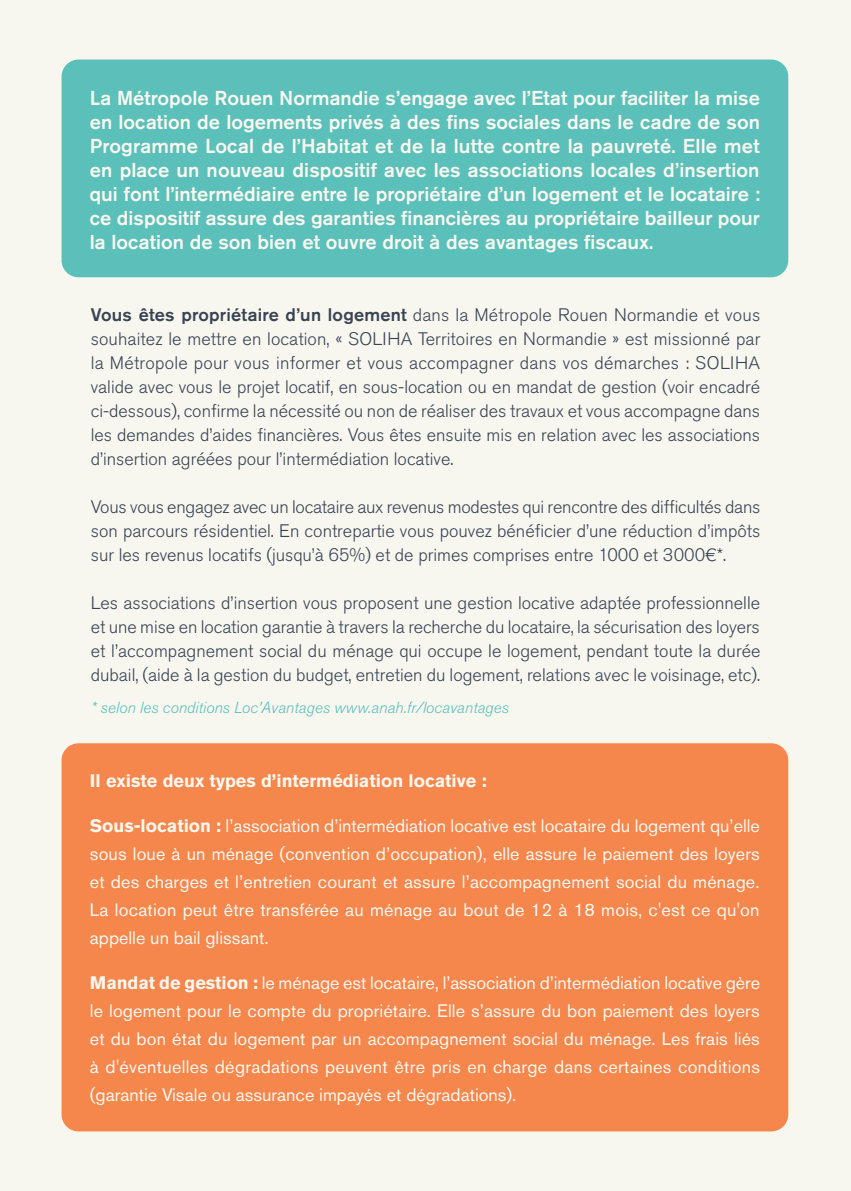
<style>
.page{position:relative;width:851px;height:1191px;background:#fff}
.page>*{position:absolute;margin:0;border:0;box-sizing:border-box;transform-origin:0 0}
.t1{font:500 20px/24px "Akzidenz Grotesk Std";color:#f8f7ef;text-align:justify}
.t2{font:300 18px/24px "Akzidenz Grotesk Std";color:#384354;text-align:justify}
.t3{font:18px/28px "Akzidenz Grotesk Std";color:#f8f7ef;text-align:justify}
.t4{font:700 18px "Akzidenz Grotesk Std";color:#f8f7ef}
.t5{font:italic 300 16px "Akzidenz Grotesk Std";color:#5cc0ba}
.s1{font-weight:500}
.s2{font-weight:700}
</style>
<div class="page">
<div style="left:0;top:0;width:850px;height:1191px;background:#f8f7ef"></div>
<hr style="left:850px;top:0;width:1px;height:1191px;background:#fdcb80">
<hr style="left:850px;top:355px;width:1px;height:360px;background:#f8f7ef">
<div style="left:62px;top:743px;width:726px;height:388px;background:#f5864c;border-radius:17px"></div>
<div style="left:62px;top:60px;width:726px;height:217px;background:#5cc0ba;border-radius:17px"></div>
<p class="t1" style="left:90px;top:85px;width:671px">La Métropole Rouen Normandie s’engage avec l’Etat pour faciliter la mise en location de logements privés à des fins sociales dans le cadre de son Programme Local de l’Habitat et de la lutte contre la pauvreté. Elle met en place un nouveau dispositif avec les associations locales d’insertion qui font l’intermédiaire entre le propriétaire d’un logement et le locataire : ce dispositif assure des garanties financières au propriétaire bailleur pour la location de son bien et ouvre droit à des avantages fiscaux.</p>
<p class="t2" style="left:91px;top:303px;width:671px"><span class="s1">Vous êtes propriétaire d’un logement</span> dans la Métropole Rouen Normandie et vous souhaitez le mettre en location, « SOLIHA Territoires en Normandie » est missionné par la Métropole pour vous informer et vous accompagner dans vos démarches : SOLIHA valide avec vous le projet locatif, en sous-location ou en mandat de gestion (voir encadré ci-dessous), confirme la nécessité ou non de réaliser des travaux et vous accompagne dans les demandes d’aides financières. Vous êtes ensuite mis en relation avec les associations d’insertion agréées pour l’intermédiation locative.</p>
<p class="t2" style="left:91px;top:495px;width:671px">Vous vous engagez avec un locataire aux revenus modestes qui rencontre des difficultés dans son parcours résidentiel. En contrepartie vous pouvez bénéficier d’une réduction d’impôts sur les revenus locatifs (jusqu’à 65%) et de primes comprises entre 1000 et 3000€*.</p>
<p class="t2" style="left:91px;top:591px;width:671px">Les associations d’insertion vous proposent une gestion locative adaptée professionnelle et une mise en location garantie à travers la recherche du locataire, la sécurisation des loyers et l’accompagnement social du ménage qui occupe le logement, pendant toute la durée dubail, (aide à la gestion du budget, entretien du logement, relations avec le voisinage, etc).</p>
<p class="t5" style="left:91px;top:698px;width:419px">* selon les conditions Loc’Avantages www.anah.fr/locavantages</p>
<p class="t4" style="left:90px;top:770px;width:398px">Il existe deux types d’intermédiation locative :</p>
<p class="t3" style="left:90px;top:811px;width:671px"><span class="s2">Sous-location :</span> l’association d’intermédiation locative est locataire du logement qu’elle sous loue à un ménage (convention d’occupation), elle assure le paiement des loyers et des charges et l’entretien courant et assure l’accompagnement social du ménage.<br>La location peut être transférée au ménage au bout de 12 à 18 mois, c'est ce qu'on appelle un bail glissant.</p>
<p class="t3" style="left:90px;top:968px;width:671px"><span class="s2">Mandat de gestion :</span> le ménage est locataire, l’association d’intermédiation locative gère le logement pour le compte du propriétaire. Elle s’assure du bon paiement des loyers et du bon état du logement par un accompagnement social du ménage. Les frais liés à d'éventuelles dégradations peuvent être pris en charge dans certaines conditions (garantie Visale ou assurance impayés et dégradations).</p>
</div>
